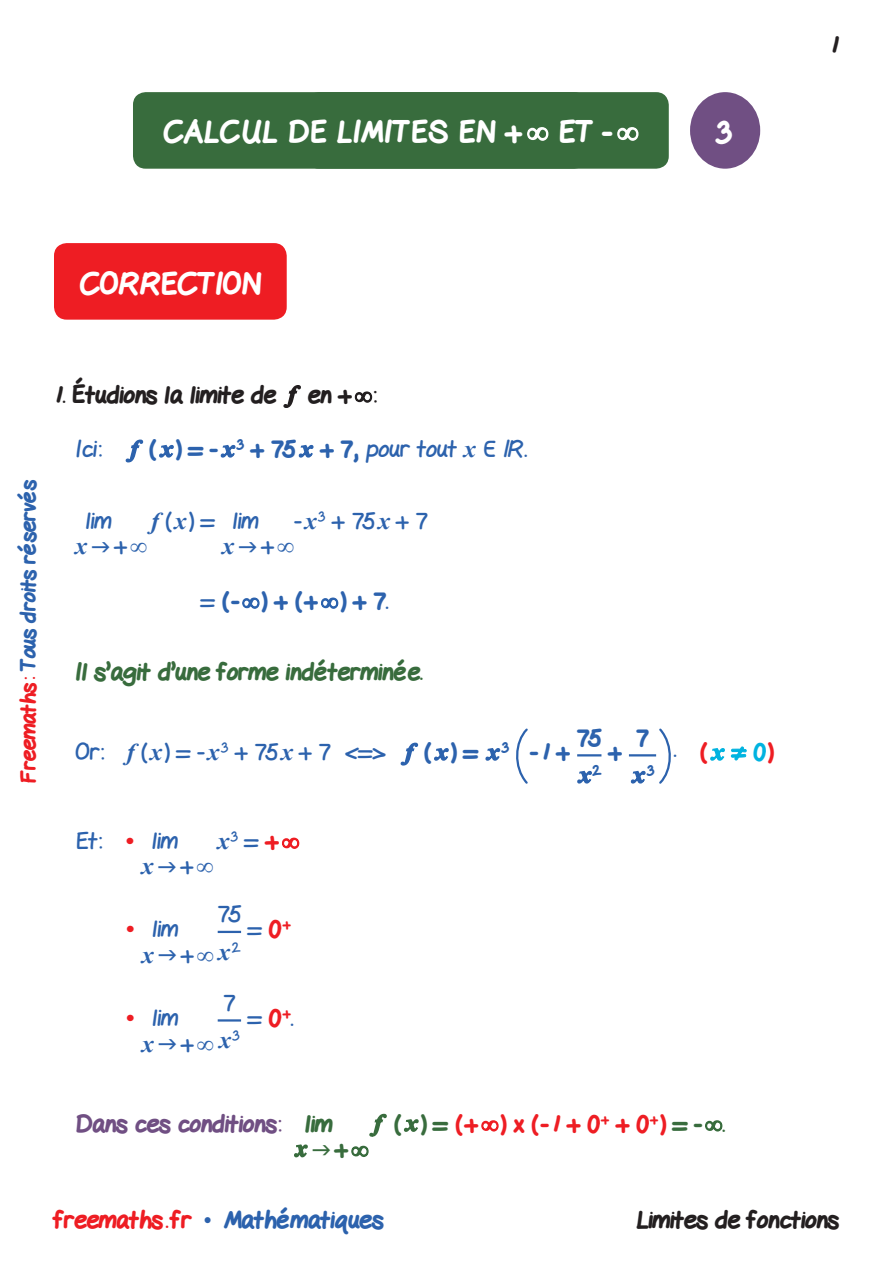
<style>
.page{position:relative;width:893px;height:1263px;background:#fff}
.page>*{position:absolute;margin:0;border:0;box-sizing:border-box;transform-origin:0 0}
.t1{font:800 30px "Gel Pen";letter-spacing:.02em;color:#fff}
.t2{font:800 30px "Gel Pen";color:#fff}
.Texte-corr{font:800 24px "Gel Pen";color:#2c62ad}
.Texte-corr-2{font:24px "Gel Pen";color:#2c62ad}
.Texte-Ennonce{font:800 24px "Gel Pen";color:#231f20}
.Texte-corr-3{font:800 24px "Gel Pen";color:#386c3d}
.Texte-corr-4{font:800 24px "Gel Pen";color:#ee1d23}
.Texte-corr-5{font:800 24px "Gel Pen";color:#704f83}
.Texte{font:italic 700 24px "Times New Roman";color:#2c62ad}
.Texte-corr-6{font:italic 700 24px "Times New Roman";color:#2c62ad}
.Texte-2{font:800 24px "Gel Pen";color:#2c62ad}
.Texte-corr-7{font:800 24px "Gel Pen";color:#00b3e0}
.Texte-corr-8{font:700 24px "Times New Roman";color:#ee1d23}
.Texte-3{font:800 24px "Gel Pen";color:#386c3d}
.t3{font:800 21px "Gel Pen";letter-spacing:-.01em;color:#2c62ad}
.Texte-4{font:800 13.95px "Gel Pen";color:#2c62ad}
.s1{color:#ee1d23}
.s2{font-weight:400}
.s3{font-family:"Times New Roman";font-weight:700;font-style:italic}
.s4{font-family:"Gel Pen";font-weight:400;font-style:normal}
.s5{font-family:"Gel Pen";font-weight:800;font-style:normal;color:#ee1d23}
.s6{font-family:"Times New Roman";font-weight:700;color:#ee1d23}
.s7{font-weight:800;color:#ee1d23}
.s8{font-weight:800}
.s9{color:#386c3d}
.s10{font-family:"Times New Roman";font-weight:400}
</style>
<div class="page">
<div style="left:54px;top:243px;width:233px;height:77px;background:#ee1d23;border-radius:13px"></div>
<div style="left:690px;top:92px;width:70px;height:77px;background:#704f83;border-radius:50%"></div>
<div style="left:133px;top:92px;width:536px;height:77px;background:#386c3d;border-radius:13px"></div>
<svg style="left:527px;top:127px;width:22px;height:14px"></svg>
<svg style="left:617px;top:127px;width:22px;height:14px"></svg>
<svg style="left:283px;top:385px;width:18px;height:23px"></svg>
<svg style="left:354px;top:391px;width:19px;height:12px"></svg>
<svg style="left:125px;top:439px;width:19px;height:24px"></svg>
<svg style="left:159px;top:444px;width:15px;height:14px"></svg>
<svg style="left:220px;top:444px;width:16px;height:14px"></svg>
<svg style="left:298px;top:444px;width:16px;height:14px"></svg>
<svg style="left:242px;top:597px;width:18px;height:12px"></svg>
<svg style="left:321px;top:597px;width:18px;height:12px"></svg>
<svg style="left:400px;top:742px;width:19px;height:24px"></svg>
<svg style="left:434px;top:748px;width:15px;height:13px"></svg>
<svg style="left:485px;top:748px;width:16px;height:13px"></svg>
<svg style="left:516px;top:728px;width:12px;height:56px"></svg>
<hr style="left:577px;top:754px;width:24px;height:2px;background:#2c62ad">
<svg style="left:577px;top:770px;width:15px;height:14px"></svg>
<hr style="left:629px;top:754px;width:27px;height:2px;background:#2c62ad">
<svg style="left:630px;top:770px;width:16px;height:14px"></svg>
<svg style="left:659px;top:728px;width:12px;height:56px"></svg>
<svg style="left:710px;top:746px;width:37px;height:15px"></svg>
<svg style="left:282px;top:837px;width:18px;height:12px"></svg>
<hr style="left:218px;top:931px;width:23px;height:2px;background:#2c62ad">
<hr style="left:218px;top:1019px;width:23px;height:2px;background:#2c62ad">
<svg style="left:351px;top:1145px;width:18px;height:12px"></svg>
<svg style="left:369px;top:1113px;width:18px;height:24px"></svg>
<svg style="left:404px;top:1119px;width:15px;height:13px"></svg>
<svg style="left:481px;top:1120px;width:18px;height:12px"></svg>
<svg style="left:705px;top:1120px;width:18px;height:12px"></svg>
<svg style="left:294px;top:1144px;width:14px;height:14px"></svg>
<p class="t1" style="left:406px;top:109px;width:83px">TITRE</p>
<p class="t1" style="left:163px;top:109px;width:450px">CALCUL DE LIMITES EN + ET -</p>
<p class="t1" style="left:717px;top:109px;width:16px">3</p>
<p class="Texte-Ennonce" style="left:830px;top:26px;width:10px">1</p>
<p class="t2" style="left:80px;top:260px;width:183px">CORRECTION</p>
<p class="t3" style="left:12px;top:783px;width:305px;rotate:-90deg"><span class="s1">Freemaths:</span> Tous droits réservés</p>
<p class="Texte-Ennonce" style="left:54px;top:376px;width:224px">1. Étudions la limite de</p>
<p class="Texte-Ennonce" style="left:308px;top:376px;width:70px">en + :</p>
<p class="Texte-corr-2" style="left:75px;top:429px;width:28px">Ici:</p>
<p class="Texte-corr" style="left:149px;top:430px;width:379px">( ) = - <sup>3</sup> + 75 + 7, <span class="s2">pour tout</span> <span class="s3">x</span> <span class="s2">ı</span> ¨<span class="s2">.</span></p>
<p class="Texte-corr-2" style="left:295px;top:501px;width:134px">-<span class="s3">x</span><sup>3</sup> + 75<span class="s3">x</span> + 7</p>
<p class="Texte-corr-2" style="left:151px;top:501px;width:65px"><span class="s3">f</span> (<span class="s3">x</span>) =</p>
<p class="Texte-corr-2" style="left:232px;top:501px;width:28px">lim</p>
<p class="Texte" style="left:222px;top:529px;width:74px">x <span class="s4">+</span>∞</p>
<p class="Texte-corr-2" style="left:85px;top:501px;width:28px">lim</p>
<p class="Texte" style="left:75px;top:529px;width:74px">x <span class="s4">+</span>∞</p>
<p class="Texte-corr" style="left:201px;top:582px;width:189px"><span class="s2">=</span>(- ) + (+ ) + 7.</p>
<p class="Texte-corr-3" style="left:75px;top:653px;width:349px">Il s’agit d’une forme indéterminée.</p>
<p class="Texte-2" style="left:577px;top:719px;width:26px">75</p>
<p class="Texte-4" style="left:592px;top:759px;width:10px">2</p>
<p class="Texte-corr-2" style="left:75px;top:732px;width:312px">Or: <span class="s3">f</span> (<span class="s3">x</span>) = -<span class="s3">x</span><sup>3</sup> + 75<span class="s3">x</span> + 7 &lt;=&gt;</p>
<p class="Texte-corr" style="left:424px;top:733px;width:147px">() = <sup>3</sup> -1 +</p>
<p class="Texte-corr" style="left:609px;top:733px;width:15px">+</p>
<p class="Texte-2" style="left:636px;top:719px;width:14px">7</p>
<p class="Texte-4" style="left:647px;top:759px;width:8px">3</p>
<p class="Texte-corr-6" style="left:217px;top:824px;width:63px">x<sup>3</sup> <span class="s4">=</span> <span class="s5">+</span></p>
<p class="Texte-corr-2" style="left:75px;top:821px;width:61px">Et: <span class="s6">•</span></p>
<p class="Texte-corr-2" style="left:152px;top:821px;width:28px">lim</p>
<p class="Texte" style="left:142px;top:850px;width:74px">x <span class="s4">+</span>∞</p>
<p class="Texte-corr-2" style="left:218px;top:894px;width:25px">75</p>
<p class="Texte-corr-6" style="left:218px;top:935px;width:24px">x<sup>2</sup></p>
<p class="Texte-corr-2" style="left:248px;top:909px;width:44px">= <span class="s7">0</span><sup>+</sup></p>
<p class="Texte-corr-8" style="left:126px;top:912px;width:10px">•</p>
<p class="Texte-corr-2" style="left:152px;top:909px;width:28px">lim</p>
<p class="Texte" style="left:142px;top:938px;width:74px">x <span class="s4">+</span>∞</p>
<p class="Texte-corr-2" style="left:224px;top:983px;width:13px">7</p>
<p class="Texte-corr-6" style="left:219px;top:1023px;width:22px">x<sup>3</sup></p>
<p class="Texte-corr-2" style="left:248px;top:998px;width:46px">= <span class="s7">0</span><sup>+</sup><span class="s8">.</span></p>
<p class="Texte-corr-8" style="left:126px;top:1001px;width:10px">•</p>
<p class="Texte-corr-2" style="left:152px;top:998px;width:28px">lim</p>
<p class="Texte" style="left:142px;top:1027px;width:74px">x <span class="s4">+</span>∞</p>
<p class="Texte-corr" style="left:674px;top:730px;width:35px">. <span class="s1">(</span></p>
<p class="Texte-corr-7" style="left:754px;top:733px;width:22px">0<span class="s1">)</span></p>
<p class="Texte-corr-5" style="left:75px;top:1104px;width:207px">Dans ces conditions:</p>
<p class="Texte-corr-3" style="left:305px;top:1104px;width:29px">lim</p>
<p class="Texte-3" style="left:335px;top:1130px;width:15px">+</p>
<p class="Texte-corr-4" style="left:394px;top:1104px;width:332px"><span class="s9">( ) =</span> (+ ) x (-1 + 0<sup>+</sup> + 0<sup>+</sup>) <span class="s9">= - .</span></p>
<p class="Texte-corr" style="left:54px;top:1201px;width:331px"><span class="s1">freemaths . fr</span> <span class="s10">•</span> Mathématiques</p>
<p class="Texte-Ennonce" style="left:636px;top:1201px;width:204px">Limites de fonctions</p>
</div>
